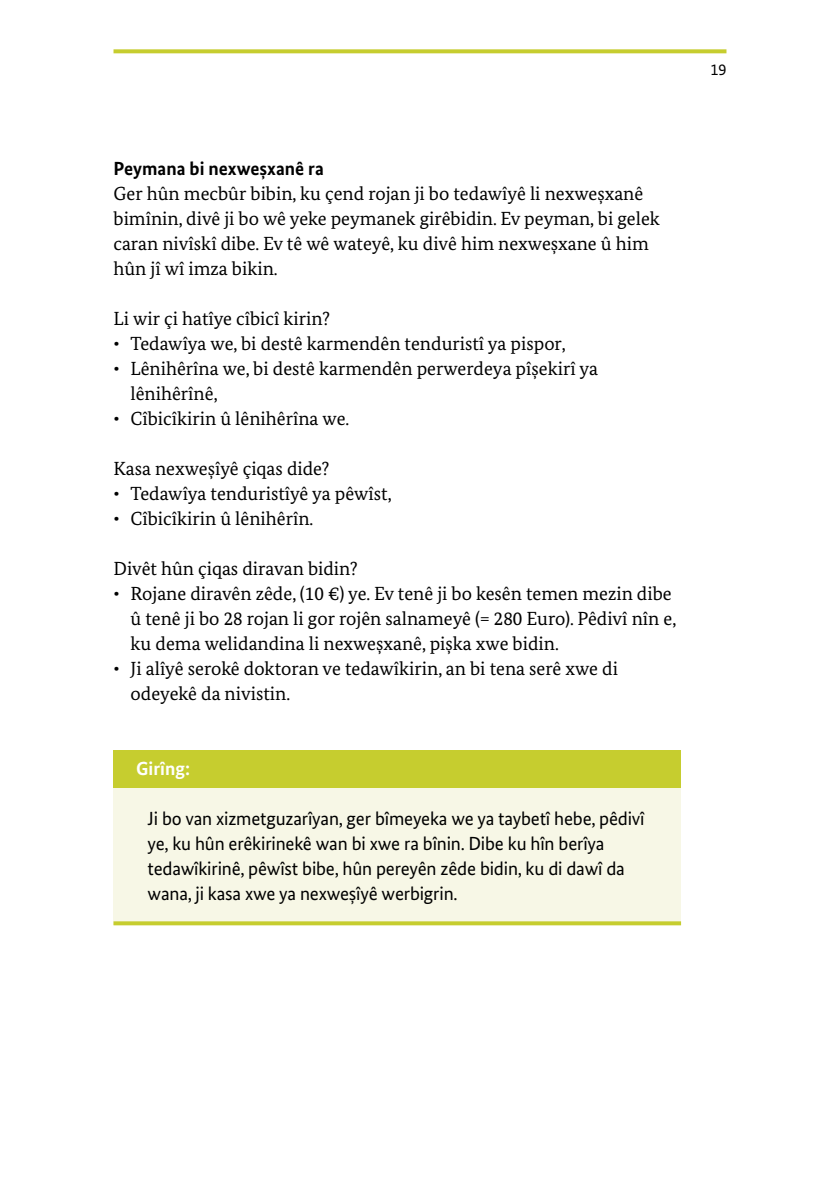
<style>
.page{position:relative;width:840px;height:1191px;background:#fff}
.page>*{position:absolute;margin:0;border:0;box-sizing:border-box;transform-origin:0 0}
.P_Fließtext_Serif{font:19px/25px "Bundes Serif";color:#000}
.P_Kasten{font:19px/25px "Bundes Sans";letter-spacing:-.01em;color:#000}
.P_Fließtext_Serif-2{font:700 19px "Bundes Sans";color:#000}
.t1{font:700 19px "Bundes Sans";color:#fff}
.t2{font:16px "Bundes Sans";color:#000}
</style>
<div class="page">
<svg style="left:113px;top:49px;width:613px;height:4px;background:#cad140"></svg>
<div style="left:113px;top:788px;width:567px;height:137px;background:#f7f7e6"></div>
<svg style="left:113px;top:921px;width:567px;height:4px;background:#cad03e"></svg>
<div style="left:113px;top:750px;width:567px;height:38px;background:#c6cd2f"></div>
<p class="P_Fließtext_Serif-2" style="left:113px;top:157px;width:212px">Peymana bi nexweșxanê ra</p>
<p class="P_Fließtext_Serif" style="left:113px;top:181px;width:547px">Ger hûn mecbûr bibin, ku çend rojan ji bo tedawîyê li nexweșxanê bimînin, divê ji bo wê yeke peymanek girêbidin. Ev peyman, bi gelek caran nivîskî dibe. Ev tê wê wateyê, ku divê him nexweșxane û him hûn jî wî imza bikin.</p>
<p class="P_Fließtext_Serif" style="left:113px;top:306px;width:218px">Li wir çi hatîye cîbicî kirin?</p>
<p class="P_Fließtext_Serif" style="left:113px;top:331px;width:453px">• Tedawîya we, bi destê karmendên tenduristî ya pispor,</p>
<p class="P_Fließtext_Serif" style="left:130px;top:356px;width:468px;text-indent:-17px">• Lênihêrîna we, bi destê karmendên perwerdeya pîșekirî ya lênihêrînê,</p>
<p class="P_Fließtext_Serif" style="left:113px;top:406px;width:237px">• Cîbicîkirin û lênihêrîna we.</p>
<p class="P_Fließtext_Serif" style="left:113px;top:456px;width:217px">Kasa nexweșîyê çiqas dide?</p>
<p class="P_Fließtext_Serif" style="left:113px;top:481px;width:279px">• Tedawîya tenduristîyê ya pêwîst,</p>
<p class="P_Fließtext_Serif" style="left:113px;top:506px;width:201px">• Cîbicîkirin û lênihêrîn.</p>
<p class="P_Fließtext_Serif" style="left:113px;top:556px;width:246px">Divêt hûn çiqas diravan bidin?</p>
<p class="P_Fließtext_Serif" style="left:130px;top:581px;width:547px;text-indent:-17px">• Rojane diravên zêde, (10 €) ye. Ev tenê ji bo kesên temen mezin dibe û tenê ji bo 28 rojan li gor rojên salnameyê (= 280 Euro). Pêdivî nîn e, ku dema welidandina li nexweșxanê, pișka xwe bidin.</p>
<p class="P_Fließtext_Serif" style="left:130px;top:656px;width:488px;text-indent:-17px">• Ji alîyê serokê doktoran ve tedawîkirin, an bi tena serê xwe di odeyekê da nivistin.</p>
<p class="t1" style="left:136px;top:757px;width:55px">Girîng:</p>
<p class="P_Kasten" style="left:147px;top:806px;width:498px">Ji bo van xizmetguzarîyan, ger bîmeyeka we ya taybetî hebe, pêdivî ye, ku hûn erêkirinekê wan bi xwe ra bînin. Dibe ku hîn berîya tedawîkirinê, pêwîst bibe, hûn pereyên zêde bidin, ku di dawî da wana, ji kasa xwe ya nexweșîyê werbigrin.</p>
<p class="t2" style="left:710px;top:60px;width:17px">19</p>
</div>
